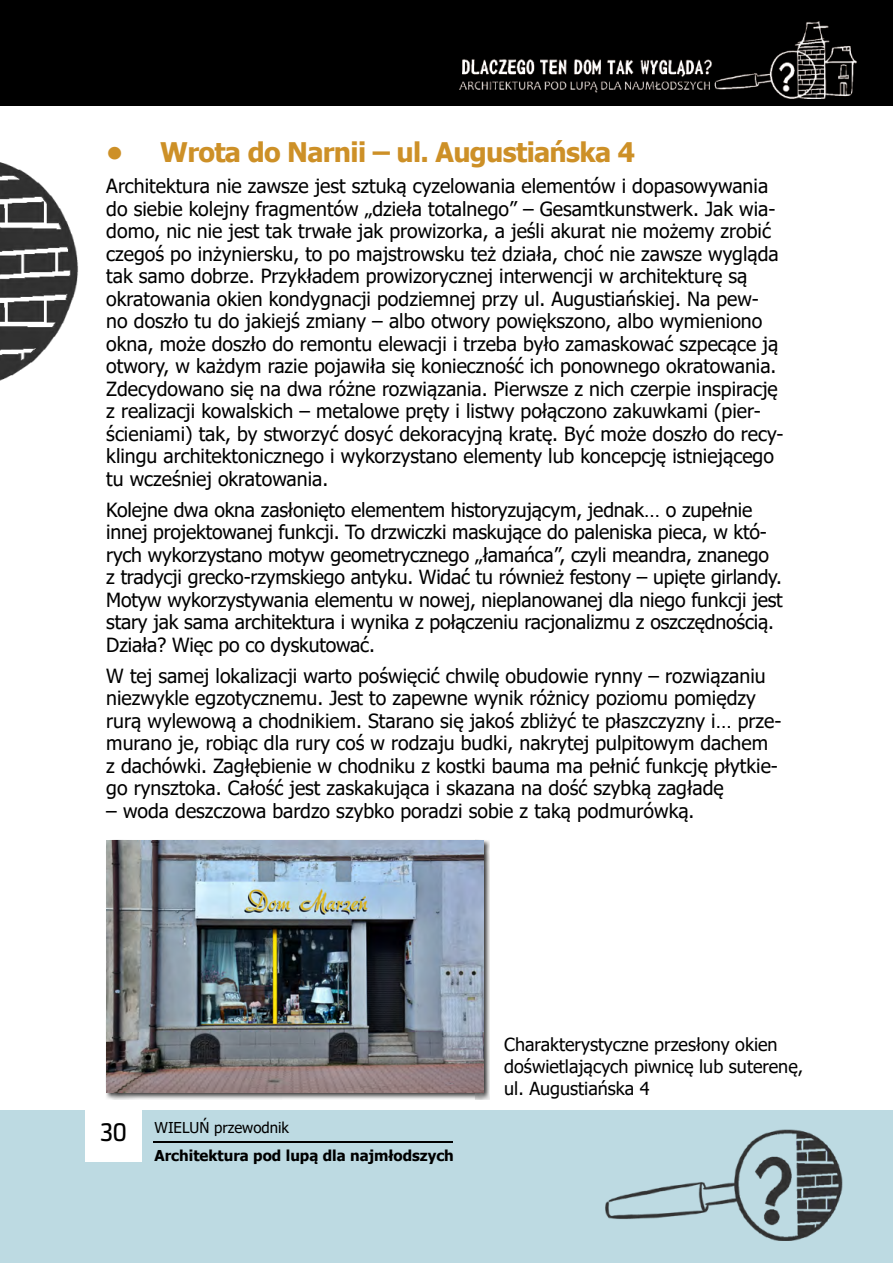
<style>
.page{position:relative;width:893px;height:1263px;background:#fff}
.page>*{position:absolute;margin:0;border:0;box-sizing:border-box;transform-origin:0 0}
.t1{font:28.95px "Neuron";color:#000}
.nagłówki{font:700 27px "Tahoma";letter-spacing:-.025em;color:#cd9027}
.normal_tekst{font:19.5px/22.5px "Tahoma";color:#000}
.normal_tekst-2{font:18px "Tahoma";color:#000}
.t2{font:700 15px "Tahoma";color:#000}
.t3{font:15px "Tahoma";color:#000}
</style>
<div class="page">
<div style="left:0;top:1110px;width:893px;height:153px;background:#bddae2"></div>
<div style="left:0;top:0;width:893px;height:106px;background:#000"></div>
<div style="left:85px;top:1100px;width:57px;height:62px;background:#fff"></div>
<hr style="left:153px;top:1141px;width:300px;height:2px;background:#000">
<img style="left:460px;top:22px;width:396px;height:76px">
<img style="left:0;top:162px;width:79px;height:219px">
<img style="left:605px;top:1129px;width:238px;height:111px">
<div style="left:105px;top:840px;width:385px;height:260px;background:#000;opacity:.75"></div>
<img style="left:106px;top:841px;width:377px;height:252px">
<h1 class="nagłówki" style="left:106px;top:134px;width:530px">• Wrota do Narnii – ul. Augustiańska 4</h1>
<h1 class="normal_tekst" style="left:106px;top:176px;width:679px">Architektura nie zawsze jest sztuką cyzelowania elementów i dopasowywania do siebie kolejny fragmentów „dzieła totalnego” – Gesamtkunstwerk. Jak wia&shy;domo, nic nie jest tak trwałe jak prowizorka, a jeśli akurat nie możemy zrobić czegoś po inżyniersku, to po majstrowsku też działa, choć nie zawsze wygląda tak samo dobrze. Przykładem prowizorycznej interwencji w architekturę są okratowania okien kondygnacji podziemnej przy ul. Augustiańskiej. Na pew&shy;no doszło tu do jakiejś zmiany – albo otwory powiększono, albo wymieniono okna, może doszło do remontu elewacji i trzeba było zamaskować szpecące ją otwory, w każdym razie pojawiła się konieczność ich ponownego okratowania.<br>Zdecydowano się na dwa różne rozwiązania. Pierwsze z nich czerpie inspirację z realizacji kowalskich – metalowe pręty i listwy połączono zakuwkami (pier&shy;ścieniami) tak, by stworzyć dosyć dekoracyjną kratę. Być może doszło do recy&shy;klingu architektonicznego i wykorzystano elementy lub koncepcję istniejącego tu wcześniej okratowania.</h1>
<h1 class="normal_tekst" style="left:106px;top:500px;width:678px">Kolejne dwa okna zasłonięto elementem historyzującym, jednak… o zupełnie innej projektowanej funkcji. To drzwiczki maskujące do paleniska pieca, w któ&shy;rych wykorzystano motyw geometrycznego „łamańca”, czyli meandra, znanego<br>z tradycji grecko-rzymskiego antyku. Widać tu również festony – upięte girlandy.<br>Motyw wykorzystywania elementu w nowej, nieplanowanej dla niego funkcji jest stary jak sama architektura i wynika z połączeniu racjonalizmu z oszczędnością.<br>Działa? Więc po co dyskutować.</h1>
<h1 class="normal_tekst" style="left:106px;top:666px;width:677px">W tej samej lokalizacji warto poświęcić chwilę obudowie rynny – rozwiązaniu niezwykle egzotycznemu. Jest to zapewne wynik różnicy poziomu pomiędzy rurą wylewową a chodnikiem. Starano się jakoś zbliżyć te płaszczyzny i… prze&shy;murano je, robiąc dla rury coś w rodzaju budki, nakrytej pulpitowym dachem z dachówki. Zagłębienie w chodniku z kostki bauma ma pełnić funkcję płytkie&shy;go rynsztoka. Całość jest zaskakująca i skazana na dość szybką zagładę</h1>
<h1 class="normal_tekst" style="left:106px;top:801px;width:590px">– woda deszczowa bardzo szybko poradzi sobie z taką podmurówką.</h1>
<h1 class="t1" style="left:100px;top:1116px;width:28px">30</h1>
<p class="t3" style="left:155px;top:1117px;width:136px">WIELUŃ przewodnik</p>
<p class="t2" style="left:155px;top:1145px;width:301px">Architektura pod lupą dla najmłodszych</p>
<h1 class="normal_tekst-2" style="left:504px;top:1032px;width:275px">Charakterystyczne przesłony okien</h1>
<h1 class="normal_tekst-2" style="left:504px;top:1054px;width:301px">doświetlających piwnicę lub suterenę,</h1>
<h1 class="normal_tekst-2" style="left:504px;top:1076px;width:147px">ul. Augustiańska 4</h1>
</div>
